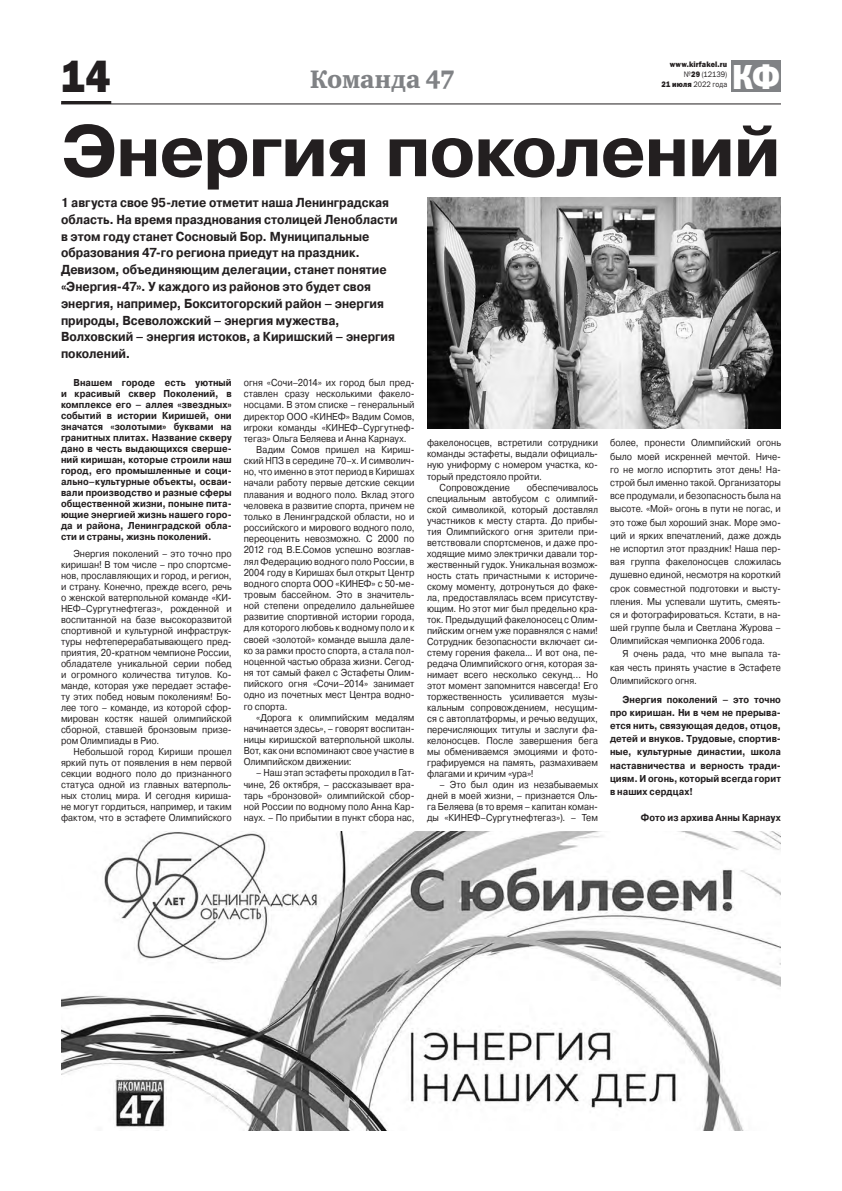
<style>
.page{position:relative;width:842px;height:1191px;background:#fff}
.page>*{position:absolute;margin:0;border:0;box-sizing:border-box;transform-origin:0 0}
.text_body{font:700 72.3px "Pragmatica C";letter-spacing:-.02em;color:#231f20}
.zag_25{font:45px "Franklin Gothic Heavy C";color:#231f20;scale:.9 1}
.zag_25-2{font:35px "Franklin Gothic Heavy C";color:#fff;scale:.9 1}
.t1{font:26px "Charter Black C";color:#808285;scale:.9 1}
.text_body-2{font:700 13px/16.8px "Pragmatica C";color:#231f20;scale:.9 1}
.text_body-3{font:10px/11px "Pragmatica C";color:#231f20;text-align:justify;scale:.9 1}
.text_body-4{font:700 10px/11px "Pragmatica C";letter-spacing:.005em;color:#231f20;text-align:justify;scale:.9 1}
.text_rub_lev{font:8px "Franklin Gothic Book C";letter-spacing:.01em;color:#231f20;scale:.9 1}
.text_rub_lev-2{font:8px "Franklin Gothic Heavy C";letter-spacing:.02em;color:#231f20;scale:.9 1}
.s1{font-family:"Franklin Gothic Heavy C"}
</style>
<div class="page">
<img style="left:61px;top:831px;width:720px;height:300px">
<hr style="left:61px;top:104px;width:720px;height:1px;background:#231f20">
<hr style="left:61px;top:101px;width:50px;height:3px;background:#231f20">
<div style="left:731px;top:60px;width:50px;height:32px;background:#808285"></div>
<img style="left:427px;top:197px;width:354px;height:231px">
<p class="zag_25" style="left:61px;top:51px;width:56px">14</p>
<p class="text_rub_lev-2" style="left:670px;top:59px;width:65px">www.kirfakel.ru</p>
<p class="text_rub_lev" style="left:684px;top:69px;width:50px">№<span class="s1">29</span> (12139)</p>
<p class="zag_25-2" style="left:732px;top:57px;width:55px">КФ</p>
<p class="text_body" style="left:61px;top:111px;width:721px">Энергия поколений</p>
<p class="text_body-2" style="left:61px;top:194px;width:376px">1 августа свое 95-летие отметит наша Ленинградская область. На время празднования столицей Ленобласти в этом году станет Сосновый Бор. Муниципальные образования 47-го региона приедут на праздник.<br>Девизом, объединяющим делегации, станет понятие «Энергия-47». У каждого из районов это будет своя энергия, например, Бокситогорский район – энергия природы, Всеволожский – энергия мужества, Волховский – энергия истоков, а Киришский – энергия поколений.</p>
<p class="text_body-4" style="left:61px;top:377px;width:191px;text-indent:12px">Внашем городе есть уютный и красивый сквер Поколений, в комплексе его – аллея «звездных» событий в истории Киришей, они значатся «золотыми» буквами на гранитных плитах. Название скверу дано в честь выдающихся сверше&shy;ний киришан, которые строили наш город, его промышленные и соци&shy;ально–культурные объекты, осваи&shy;вали производство и разные сферы общественной жизни, поныне пита&shy;ющие энергией жизнь нашего горо&shy;да и района, Ленинградской обла&shy;сти и страны, жизнь поколений.</p>
<p class="text_body-3" style="left:61px;top:548px;width:191px;text-indent:12px">Энергия поколений – это точно про киришан! В том числе – про спортсме&shy;нов, прославляющих и город, и регион, и страну. Конечно, прежде всего, речь о женской ватерпольной команде «КИ-НЕФ–Сургутнефтегаз», рожденной и воспитанной на базе высокоразвитой спортивной и культурной инфраструк&shy;туры нефтеперерабатывающего пред&shy;приятия, 20-кратном чемпионе России, обладателе уникальной серии побед и огромного количества титулов. Ко&shy;манде, которая уже передает эстафе&shy;ту этих побед новым поколениям! Бо&shy;лее того – команде, из которой сфор&shy;мирован костяк нашей олимпийской сборной, ставшей бронзовым призе&shy;ром Олимпиады в Рио.</p>
<p class="text_body-3" style="left:61px;top:746px;width:191px;text-indent:12px">Небольшой город Кириши прошел яркий путь от появления в нем первой секции водного поло до признанного статуса одной из главных ватерполь&shy;ных столиц мира. И сегодня кириша&shy;не могут гордиться, например, и таким фактом, что в эстафете Олимпийского</p>
<p class="t1" style="left:310px;top:64px;width:162px">Команда 47</p>
<p class="text_rub_lev" style="left:662px;top:79px;width:74px"><span class="s1">21 июля</span> 2022 года</p>
<p class="text_body-3" style="left:244px;top:377px;width:191px">огня «Сочи–2014» их город был пред&shy;ставлен сразу несколькими факело&shy;носцами. В этом списке – генеральный директор ООО «КИНЕФ» Вадим Сомов, иrроки команды «КИНЕФ–Сургутнеф&shy;тегаз» Ольга Беляева и Анна Карнаух.</p>
<p class="text_body-3" style="left:244px;top:444px;width:191px;text-indent:12px">Вадим Сомов пришел на Кириш&shy;ский НПЗ в середине 70–х. И символич&shy;но, что именно в этот период в Киришах начали работу первые детские секции плавания и водного поло. Вклад этого человека в развитие спорта, причем не только в Ленинградской области, но и российского и мирового водного поло, переоценить невозможно. С 2000 по 2012 год В.Е.Сомов успешно возглав&shy;лял Федерацию водного поло России, в 2004 году в Киришах был открыт Центр водного спорта ООО «КИНЕФ» с 50-ме&shy;тровым бассейном. Это в значитель&shy;ной степени определило дальнейшее развитие спортивной истории города, для которого любовь к водному поло и к своей «золотой» команде вышла дале&shy;ко за рамки просто спорта, а стала пол&shy;ноценной частью образа жизни. Сегод&shy;ня тот самый факел с Эстафеты Олим&shy;пийского огня «Сочи–2014» занимает одно из почетных мест Центра водно&shy;го спорта.</p>
<p class="text_body-3" style="left:244px;top:711px;width:191px;text-indent:12px">«Дорога к олимпийским медалям начинается здесь», – говорят воспитан&shy;ницы киришской ватерпольной школы.<br>Вот, как они вспоминают свое участие в Олимпийском движении:</p>
<p class="text_body-3" style="left:244px;top:767px;width:191px;text-indent:12px">– Наш этап эстафеты проходил в Гат&shy;чине, 26 октября, – рассказывает вра&shy;тарь «бронзовой» олимпийской сбор&shy;ной России по водному поло Анна Кар&shy;наух. – По прибытии в пункт сбора нас,</p>
<p class="text_body-3" style="left:610px;top:436px;width:191px;line-height:13.2px">более, пронести Олимпийский огонь было моей искренней мечтой. Ниче&shy;го не могло испортить этот день! На&shy;строй был именно такой. Организаторы все продумали, и безопасность была на высоте. «Мой» огонь в пути не погас, и это тоже был хороший знак. Море эмо&shy;ций и ярких впечатлений, даже дождь не испортил этот праздник! Наша пер&shy;вая группа факелоносцев сложилась душевно единой, несмотря на короткий срок совместной подготовки и высту&shy;пления. Мы успевали шутить, смеять&shy;ся и фотографироваться. Кстати, в на&shy;шей группе была и Светлана Журова – Олимпийская чемпионка 2006 года.</p>
<p class="text_body-3" style="left:610px;top:647px;width:191px;line-height:13.2px;text-indent:12px">Я очень рада, что мне выпала та&shy;кая честь принять участие в Эстафете Олимпийского огня.</p>
<p class="text_body-4" style="left:610px;top:692px;width:191px;line-height:13.2px;text-indent:12px">Энергия поколений – это точно про киришан. Ни в чем не прерыва&shy;ется нить, связующая дедов, отцов, детей и внуков. Трудовые, спортив&shy;ные, культурные династии, школа наставничества и верность тради&shy;циям. И огонь, который всегда горит в наших сердцах!</p>
<p class="text_body-4" style="left:641px;top:812px;width:157px">Фото из архива Анны Карнаух</p>
<p class="text_body-3" style="left:427px;top:437px;width:191px">факелоносцев, встретили сотрудники команды эстафеты, выдали официаль&shy;ную униформу с номером участка, ко&shy;торый предстояло пройти.</p>
<p class="text_body-3" style="left:440px;top:481px;width:80px">Сопровождение</p>
<p class="text_body-3" style="left:427px;top:481px;width:191px;text-indent:100px">обеспечивалось специальным автобусом с олимпий&shy;ской символикой, который доставлял участников к месту старта. До прибы&shy;тия Олимпийского огня зрители при&shy;ветствовали спортсменов, и даже про&shy;ходящие мимо электрички давали тор&shy;жественный гудок. Уникальная возмож&shy;ность стать причастными к историче&shy;скому моменту, дотронуться до факе&shy;ла, предоставлялась всем присутству&shy;ющим. Но этот миг был предельно кра&shy;ток. Предыдущий факелоносец с Олим&shy;пийским огнем уже поравнялся с нами!<br>Сотрудник безопасности включает си&shy;стему горения факела... И вот она, пе&shy;редача Олимпийского огня, которая за&shy;нимает всего несколько секунд… Но этот момент запомнится навсегда! Его торжественность усиливается музы&shy;кальным сопровождением, несущим&shy;ся с автоплатформы, и речью ведущих, перечисляющих титулы и заслуги фа&shy;келоносцев. После завершения бега мы обмениваемся эмоциями и фото&shy;графируемся на память, размахиваем флагами и кричим «ура»!</p>
<p class="text_body-3" style="left:427px;top:779px;width:191px;text-indent:12px">– Это был один из незабываемых дней в моей жизни, – признается Оль&shy;га Беляева (в то время – капитан коман&shy;ды «КИНЕФ–Сургутнефтегаз»). – Тем</p>
</div>
